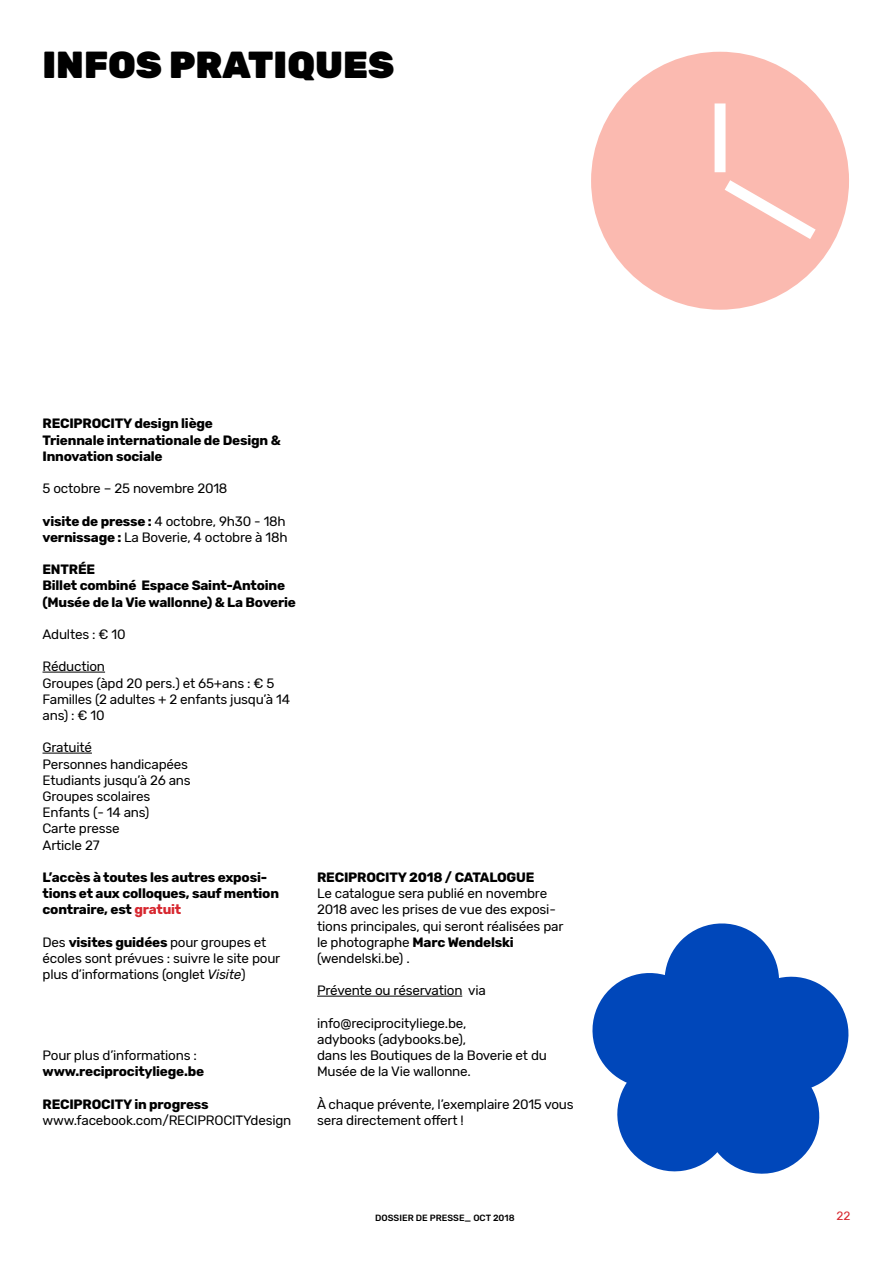
<style>
.page{position:relative;width:893px;height:1263px;background:#fff}
.page>*{position:absolute;margin:0;border:0;box-sizing:border-box;transform-origin:0 0}
.t1{font:900 37.5px "Rubik";color:#000}
.t2{font:13.5px/16.2px "Rubik";letter-spacing:-.015em;color:#000}
.t3{font:700 13.5px/16.2px "Rubik";letter-spacing:-.015em;color:#000}
.t4{font:12px "Rubik";color:#d7272f}
.t5{font:500 9px "Rubik";color:#000}
.s1{font-weight:700}
.s2{color:#d7272f}
.s3{font-style:italic}
</style>
<div class="page">
<hr style="left:43px;top:672px;width:62px;height:1px;background:#000">
<hr style="left:43px;top:753px;width:49px;height:1px;background:#000">
<hr style="left:317px;top:996px;width:145px;height:1px;background:#000">
<svg style="left:591px;top:52px;width:258px;height:258px;fill:#fbbab0"></svg>
<svg style="left:592px;top:923px;width:257px;height:251px;fill:#0047ba"></svg>
<h1 class="t1" style="left:43px;top:42px;width:353px">INFOS PRATIQUES</h1>
<p class="t3" style="left:43px;top:416px;width:240px">RECIPROCITY design liège<br>Triennale internationale de Design &amp;<br>Innovation sociale</p>
<p class="t2" style="left:43px;top:481px;width:186px">5 octobre – 25 novembre 2018</p>
<p class="t2" style="left:43px;top:513px;width:247px"><span class="s1">visite de presse :</span> 4 octobre, 9h30 - 18h <span class="s1">vernissage :</span> La Boverie, 4 octobre à 18h</p>
<p class="t3" style="left:43px;top:562px;width:255px">ENTRÉE<br>Billet combiné Espace Saint-Antoine (Musée de la Vie wallonne) &amp; La Boverie</p>
<p class="t2" style="left:43px;top:627px;width:85px">Adultes : € 10</p>
<p class="t2" style="left:43px;top:659px;width:249px">Réduction<br>Groupes (àpd 20 pers.) et 65+ans : € 5<br>Familles (2 adultes + 2 enfants jusqu’à 14 ans) : € 10</p>
<p class="t2" style="left:43px;top:740px;width:150px">Gratuité<br>Personnes handicapées<br>Etudiants jusqu’à 26 ans<br>Groupes scolaires<br>Enfants (- 14 ans)<br>Carte presse<br>Article 27</p>
<p class="t3" style="left:43px;top:870px;width:238px">L’accès à toutes les autres exposi&shy;tions et aux colloques, sauf mention contraire, est <span class="s2">gratuit</span></p>
<p class="t2" style="left:43px;top:934px;width:239px">Des <span class="s1">visites guidées</span> pour groupes et écoles sont prévues : suivre le site pour plus d’informations (onglet <span class="s3">Visite</span>)</p>
<p class="t2" style="left:43px;top:1048px;width:156px">Pour plus d’informations :</p>
<p class="t3" style="left:43px;top:1064px;width:163px">www.reciprocityliege.be</p>
<p class="t3" style="left:43px;top:1096px;width:168px">RECIPROCITY in progress</p>
<p class="t2" style="left:43px;top:1113px;width:180px">www.facebook.com/RECI PROCIT</p>
<p class="t2" style="left:243px;top:1113px;width:50px">Ydesign</p>
<p class="t3" style="left:317px;top:870px;width:157px">RECIPROCITY 2018 / CATAL</p>
<p class="t3" style="left:497px;top:870px;width:37px">OGUE</p>
<p class="t2" style="left:317px;top:886px;width:248px">Le catalogue sera publié en novembre 2018 avec les prises de vue des exposi&shy;tions principales, qui seront réalisées par le photographe <span class="s1">Marc Wendelski </span>(wendelski.be) .</p>
<p class="t2" style="left:317px;top:983px;width:170px">Prévente ou réservation via</p>
<p class="t2" style="left:317px;top:1015px;width:231px">info@reciprocityliege.be,<br>adybooks (adybooks.be),<br>dans les Boutiques de la Boverie et du<br>M usée de la Vie wallonne.</p>
<p class="t2" style="left:317px;top:1096px;width:258px">À chaque prévente, l’exemplaire 2015 vous sera directement offert !</p>
<p class="t5" style="left:375px;top:1212px;width:13px">DOSSIERDEPRESSE</p>
<p class="t5" style="left:465px;top:1212px;width:52px">_ OCT 2018</p>
<p class="t4" style="left:836px;top:1209px;width:16px">22</p>
</div>
